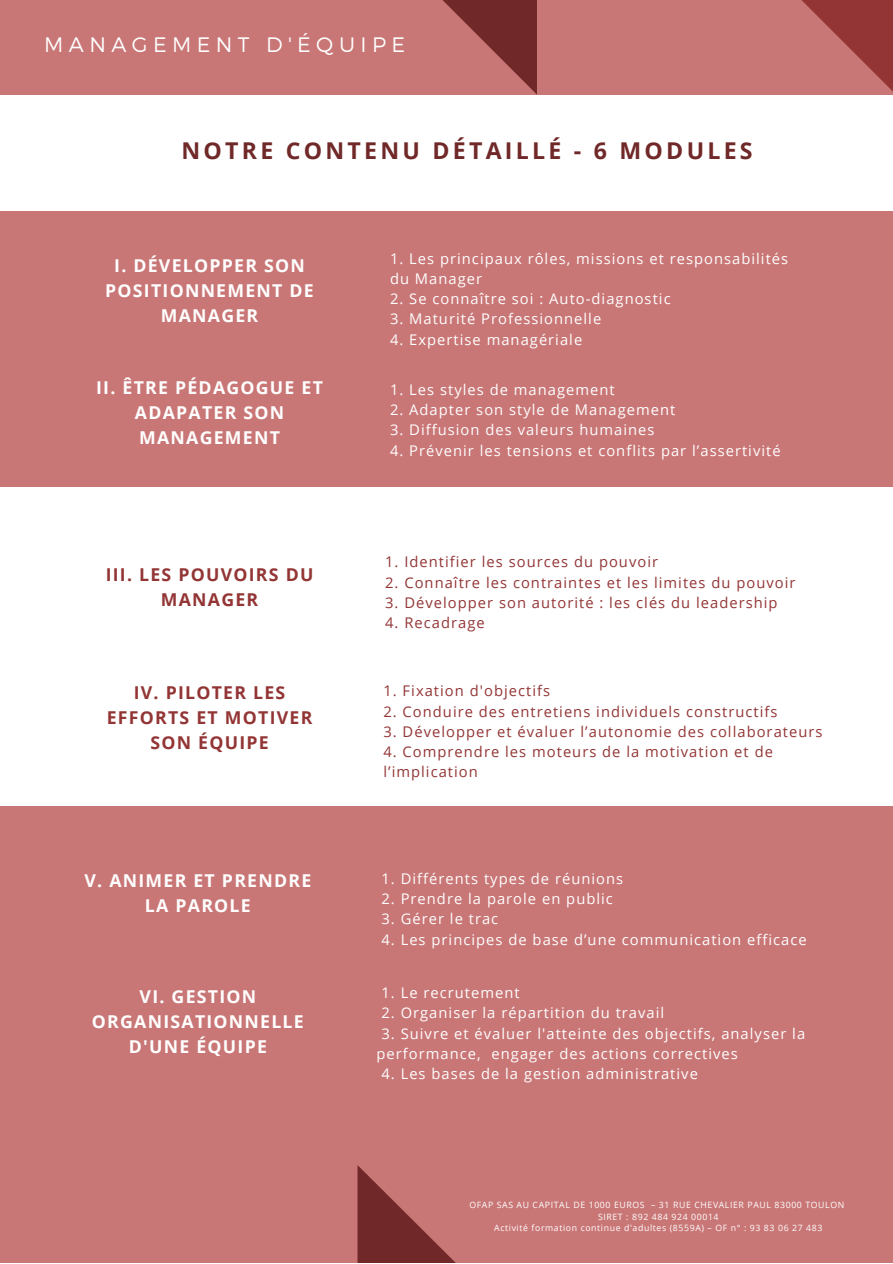
<style>
.page{position:relative;width:893px;height:1264px;background:#fff}
.page>*{position:absolute;margin:0;border:0;box-sizing:border-box;transform-origin:0 0}
.t1{font:700 23.1px "Open Sans";letter-spacing:.14em;color:#702828}
.t2{font:300 20.85px "Montserrat";letter-spacing:.26em;color:#fff}
.t3{font:700 17.7px/24.8px "Open Sans";letter-spacing:.07em;color:#fffefe;text-align:center}
.t4{font:700 17.7px/24.8px "Open Sans";letter-spacing:.07em;color:#933535;text-align:center}
.t5{font:14.7px/20.2px "Open Sans";letter-spacing:.07em;color:#fffefe}
.t6{font:14.7px/20.2px "Open Sans";letter-spacing:.07em;color:#933535}
.t7{font:8.7px/11.7px "Open Sans";letter-spacing:.07em;color:#fff;text-align:center}
</style>
<div class="page">
<div style="left:0;top:1082px;width:892px;height:180px;background:#c97676"></div>
<div style="left:0;top:0;width:892px;height:95px;background:#c97676"></div>
<svg style="left:357px;top:1165px;width:98px;height:97px"></svg>
<svg style="left:442px;top:0;width:95px;height:95px"></svg>
<svg style="left:802px;top:0;width:90px;height:91px"></svg>
<div style="left:0;top:211px;width:892px;height:275px;background:#c97676"></div>
<div style="left:0;top:807px;width:892px;height:275px;background:#c97676"></div>
<h2 class="t2" style="left:44px;top:31px;width:362px">MANAGEMENT D'ÉQUIPE</h2>
<h1 class="t1" style="left:181px;top:134px;width:572px">NOTRE CONTENU DÉTAILLÉ - 6 MODULES</h1>
<p class="t3" style="left:105px;top:253px;width:210px">I. DÉVELOPPER SON<br>POSITIONNEMENT DE<br>MANAGER</p>
<p class="t5" style="left:390px;top:248px;width:399px">1. Les principaux rôles, missions et responsabilités du Manager</p>
<p class="t5" style="left:390px;top:288px;width:282px">2. Se connaître soi : Auto-diagnostic</p>
<p class="t5" style="left:390px;top:308px;width:213px">3. Maturité Professionnelle</p>
<p class="t5" style="left:390px;top:329px;width:194px">4. Expertise managériale</p>
<p class="t3" style="left:96px;top:375px;width:228px">II. ÊTRE PÉDAGOGUE ET<br>ADAPATER SON<br>MANAGEMENT</p>
<p class="t5" style="left:390px;top:379px;width:226px">1. Les styles de management</p>
<p class="t5" style="left:390px;top:399px;width:287px">2. Adapter son style de Management</p>
<p class="t5" style="left:390px;top:419px;width:266px">3. Diffusion des valeurs humaines</p>
<p class="t5" style="left:390px;top:440px;width:392px">4. Prévenir les tensions et conflits par l’assertivité</p>
<p class="t4" style="left:106px;top:562px;width:209px">III. LES POUVOIRS DU<br>MANAGER</p>
<p class="t6" style="left:385px;top:551px;width:274px">1. Identifier les sources du pouvoir</p>
<p class="t6" style="left:385px;top:572px;width:412px">2. Connaître les contraintes et les limites du pouvoir</p>
<p class="t6" style="left:385px;top:592px;width:394px">3. Développer son autorité : les clés du leadership</p>
<p class="t6" style="left:385px;top:612px;width:101px">4. Recadrage</p>
<p class="t4" style="left:107px;top:680px;width:207px">IV. PILOTER LES<br>EFFORTS ET MOTIVER<br>SON ÉQUIPE</p>
<p class="t6" style="left:383px;top:680px;width:168px">1. Fixation d'objectifs</p>
<p class="t6" style="left:383px;top:700px;width:395px">2. Conduire des entretiens individuels constructifs</p>
<p class="t6" style="left:383px;top:721px;width:440px">3. Développer et évaluer l’autonomie des collaborateurs</p>
<p class="t6" style="left:383px;top:741px;width:391px">4. Comprendre les moteurs de la motivation et de l’implication</p>
<p class="t3" style="left:84px;top:867px;width:228px">V. ANIMER ET PRENDRE<br>LA PAROLE</p>
<p class="t5" style="left:381px;top:868px;width:243px">1. Différents types de réunions</p>
<p class="t5" style="left:381px;top:888px;width:233px">2. Prendre la parole en public</p>
<p class="t5" style="left:381px;top:908px;width:118px">3. Gérer le trac</p>
<p class="t5" style="left:381px;top:928px;width:427px">4. Les principes de base d’une communication efficace</p>
<p class="t3" style="left:92px;top:984px;width:213px">VI. GESTION<br>ORGANISATIONNELLE<br>D'UNE ÉQUIPE</p>
<p class="t5" style="left:381px;top:982px;width:140px">1. Le recrutement</p>
<p class="t5" style="left:381px;top:1002px;width:284px">2. Organiser la répartition du travail</p>
<p class="t5" style="left:376px;top:1022px;width:430px;text-indent:5px">3. Suivre et évaluer l'atteinte des objectifs, analyser la performance, engager des actions correctives</p>
<p class="t5" style="left:381px;top:1063px;width:318px">4. Les bases de la gestion administrative</p>
<p class="t7" style="left:469px;top:1198px;width:376px">OFAP SAS AU CAPITAL DE 1000 EUROS – 31 RUE CHEVALIER PAUL 83000 TOULON<br>SIRET : 892 484 924 00014<br>Activité formation continue d'adultes (8559A) – OF n° : 93 83 06 27 483</p>
</div>
